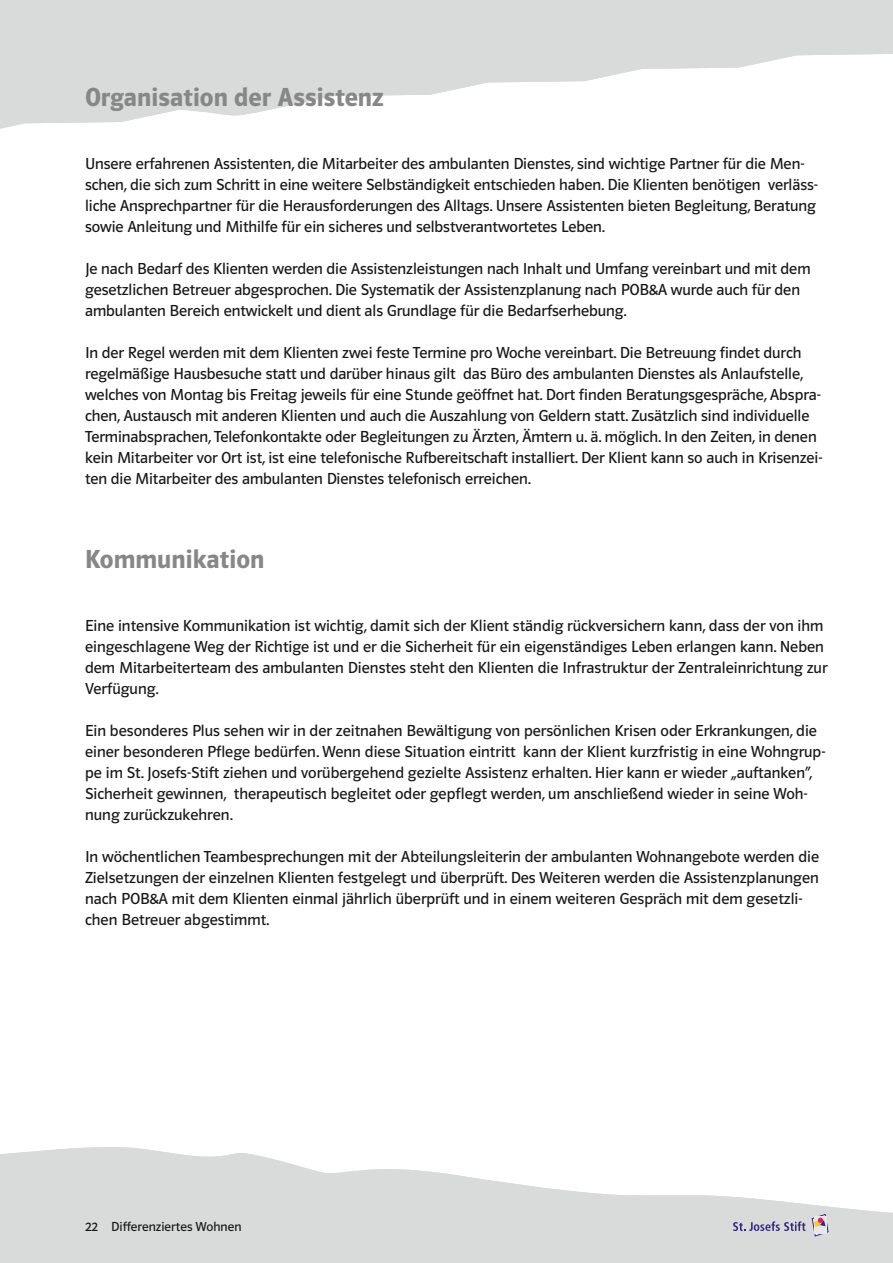
<style>
.page{position:relative;width:893px;height:1263px;background:#fff}
.page>*{position:absolute;margin:0;border:0;box-sizing:border-box;transform-origin:0 0}
.t1{font:27px "Polo 11 K Hfett";color:#868786}
.t2{font:16.5px/21px "Polo 11 K Buch";letter-spacing:-.005em;color:#181716}
.t3{font:13.5px "Polo 11 K Buch";color:#181716}
</style>
<div class="page">
<svg style="left:0;top:0;width:893px;height:129px;fill:#d9dada"></svg>
<svg style="left:0;top:1147px;width:893px;height:116px;fill:#d9dada"></svg>
<svg style="left:881px;top:0;width:12px;height:1px"></svg>
<svg style="left:733px;top:1221px;width:72px;height:10px"></svg>
<svg style="left:812px;top:1214px;width:16px;height:22px"></svg>
<h1 class="t1" style="left:85px;top:83px;width:300px">Organisation der Assistenz</h1>
<p class="t2" style="left:85px;top:153px;width:734px">Unsere erfahrenen Assistenten, die Mitarbeiter des ambulanten Dienstes, sind wichtige Partner für die Men&shy;schen, die sich zum Schritt in eine weitere Selbständigkeit entschieden haben. Die Klienten benötigen verläss&shy;liche Ansprechpartner für die Herausforderungen des Alltags. Unsere Assistenten bieten Begleitung, Beratung sowie Anleitung und Mithilfe für ein sicheres und selbstverantwortetes Leben.</p>
<p class="t2" style="left:85px;top:258px;width:727px">Je nach Bedarf des Klienten werden die Assistenzleistungen nach Inhalt und Umfang vereinbart und mit dem gesetzlichen Betreuer abgesprochen. Die Systematik der Assistenzplanung nach POB&amp;A wurde auch für den ambulanten Bereich entwickelt und dient als Grundlage für die Bedarfserhebung.</p>
<p class="t2" style="left:85px;top:342px;width:739px">In der Regel werden mit dem Klienten zwei feste Termine pro Woche vereinbart. Die Betreuung findet durch regelmäßige Hausbesuche statt und darüber hinaus gilt das Büro des ambulanten Dienstes als Anlaufstelle, welches von Montag bis Freitag jeweils für eine Stunde geöffnet hat. Dort finden Beratungsgespräche, Abspra&shy;chen, Austausch mit anderen Klienten und auch die Auszahlung von Geldern statt. Zusätzlich sind individuelle Terminabsprachen, Telefonkontakte oder Begleitungen zu Ärzten, Ämtern u. ä. möglich. In den Zeiten, in denen kein Mitarbeiter vor Ort ist, ist eine telefonische Rufbereitschaft installiert. Der Klient kann so auch in Krisenzei&shy;ten die Mitarbeiter des ambulanten Dienstes telefonisch erreichen.</p>
<h1 class="t1" style="left:85px;top:545px;width:181px">Kommunikation</h1>
<p class="t2" style="left:85px;top:615px;width:744px">Eine intensive Kommunikation ist wichtig, damit sich der Klient ständig rückversichern kann, dass der von ihm eingeschlagene Weg der Richtige ist und er die Sicherheit für ein eigenständiges Leben erlangen kann. Neben dem Mitarbeiterteam des ambulanten Dienstes steht den Klienten die Infrastruktur der Zentraleinrichtung zur Verfügung.</p>
<p class="t2" style="left:85px;top:720px;width:742px">Ein besonderes Plus sehen wir in der zeitnahen Bewältigung von persönlichen Krisen oder Erkrankungen, die einer besonderen Pflege bedürfen. Wenn diese Situation eintritt kann der Klient kurzfristig in eine Wohngrup&shy;pe im St. Josefs-Stift ziehen und vorübergehend gezielte Assistenz erhalten. Hier kann er wieder „auftanken“, Sicherheit gewinnen, therapeutisch begleitet oder gepflegt werden, um anschließend wieder in seine Woh&shy;nung zurückzukehren.</p>
<p class="t2" style="left:85px;top:846px;width:736px">In wöchentlichen Teambesprechungen mit der Abteilungsleiterin der ambulanten Wohnangebote werden die Zielsetzungen der einzelnen Klienten festgelegt und überprüft. Des Weiteren werden die Assistenzplanungen nach POB&amp;A mit dem Klienten einmal jährlich überprüft und in einem weiteren Gespräch mit dem gesetzli&shy;chen Betreuer abgestimmt.</p>
<p class="t3" style="left:85px;top:1219px;width:158px">22 Differenziertes Wohnen</p>
</div>
